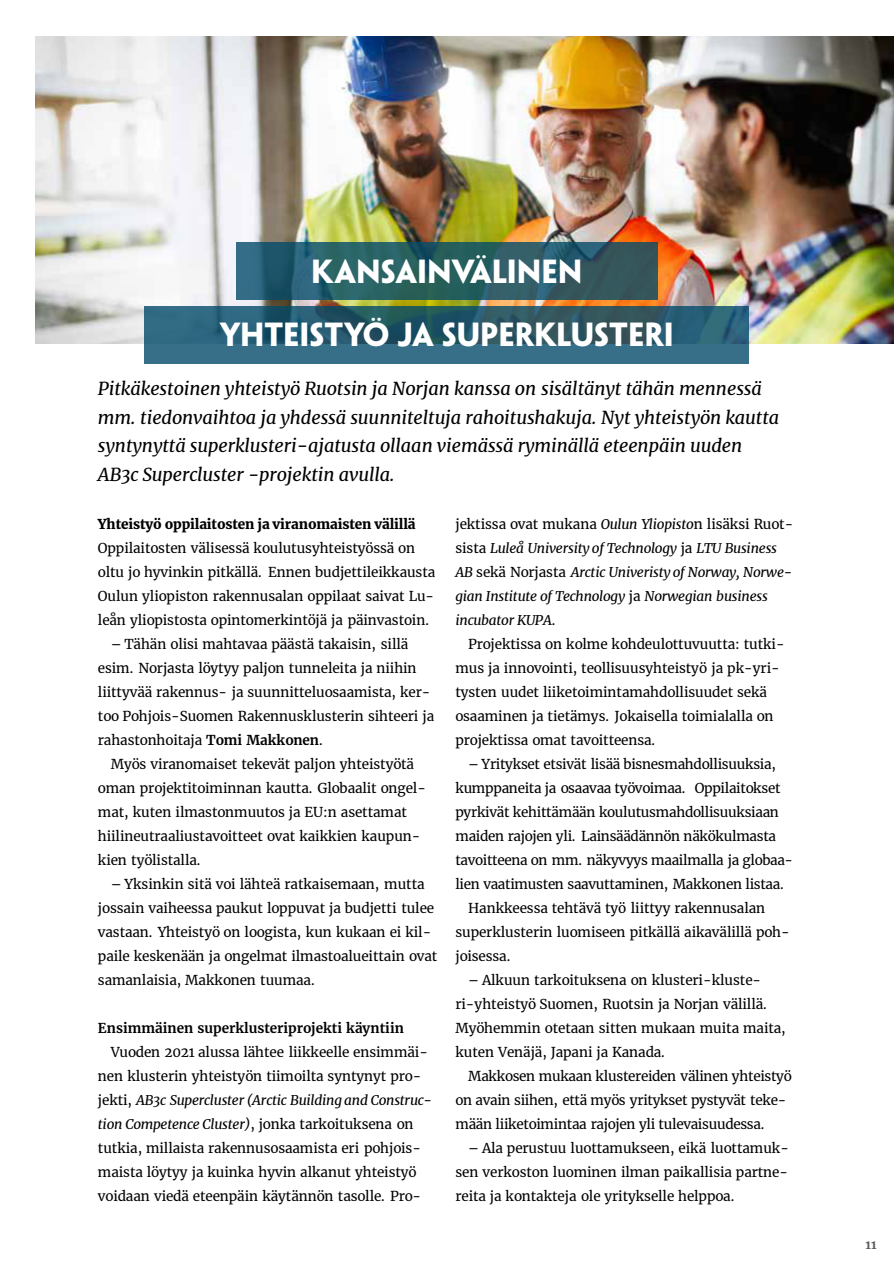
<style>
.page{position:relative;width:894px;height:1265px;background:#fff}
.page>*{position:absolute;margin:0;border:0;box-sizing:border-box;transform-origin:0 0}
.t1{font:700 30px/63px "Penumbra Sans Std";color:#fff;text-align:center}
.t2{font:italic 18px/28.5px "Merriweather";letter-spacing:-.005em;color:#000}
.t3{font:13.5px/24px "Merriweather";letter-spacing:-.005em;color:#000}
.t4{font:italic 13.5px/24px "Merriweather";letter-spacing:-.015em;color:#000}
.t5{font:900 13.5px "Merriweather";letter-spacing:-.01em;color:#000}
.t6{font:13.5px "Merriweather";letter-spacing:-.025em;color:#000}
.t7{font:700 13.5px "Merriweather";color:#000}
.t8{font:700 12px "Merriweather";color:#575756}
.s1{font-weight:700}
.s2{font-style:italic}
.s3{font-style:normal}
</style>
<div class="page">
<img style="left:35px;top:36px;width:858px;height:307px">
<svg style="left:236px;top:242px;width:421px;height:58px;background:#2b5d66"></svg>
<svg style="left:145px;top:306px;width:603px;height:58px;background:#2d6174"></svg>
<h1 class="t1" style="left:220px;top:243px;width:455px">KANSAINVÄLINEN<br>YHTEiSTYÖ JA SUPERKLUSTERI</h1>
<p class="t2" style="left:98px;top:374px;width:682px">Pitkäkestoinen yhteistyö Ruotsin ja Norjan kanssa on sisältänyt tähän mennessä mm. tiedonvaihtoa ja yhdessä suunniteltuja rahoitushakuja. Nyt yhteistyön kautta syntynyttä superklusteri-ajatusta ollaan viemässä ryminällä eteenpäin uuden AB3c Supercluster -projektin avulla.</p>
<p class="t5" style="left:98px;top:515px;width:319px">Yhteistyö oppilaitosten ja viranomaisten välillä</p>
<p class="t3" style="left:98px;top:536px;width:339px">Oppilaitosten välisessä koulutusyhteistyössä on oltu jo hyvinkin pitkällä. Ennen budjettileikkausta Oulun yliopiston rakennusalan oppilaat saivat Lu&shy;leån yliopistosta opintomerkintöjä ja päinvastoin.</p>
<p class="t3" style="left:98px;top:632px;width:338px;text-indent:13px">– Tähän olisi mahtavaa päästä takaisin, sillä esim. Norjasta löytyy paljon tunneleita ja niihin liittyvää rakennus- ja suunnitteluosaamista, ker&shy;too Pohjois-Suomen Rakennusklusterin sihteeri ja rahastonhoitaja <span class="s1">Tomi Makkonen</span>.</p>
<p class="t3" style="left:98px;top:752px;width:329px;text-indent:13px">Myös viranomaiset tekevät paljon yhteistyötä oman projektitoiminnan kautta. Globaalit ongel&shy;mat, kuten ilmastonmuutos ja EU:n asettamat hiilineutraaliustavoitteet ovat kaikkien kaupun&shy;kien työlistalla.</p>
<p class="t3" style="left:98px;top:872px;width:341px;text-indent:13px">– Yksinkin sitä voi lähteä ratkaisemaan, mutta jossain vaiheessa paukut loppuvat ja budjetti tulee vastaan. Yhteistyö on loogista, kun kukaan ei kil&shy;paile keskenään ja ongelmat ilmastoalueittain ovat samanlaisia, Makkonen tuumaa.</p>
<p class="t7" style="left:98px;top:1019px;width:307px">Ensimmäinen superklusteriprojekti käyntiin</p>
<p class="t3" style="left:98px;top:1040px;width:335px;text-indent:13px">Vuoden 2021 alussa lähtee liikkeelle ensimmäi&shy;nen klusterin yhteistyön tiimoilta syntynyt pro&shy;jekti, <span class="s2">AB3c Supercluster (Arctic Building and Construc&shy;tion Competence Cluster)</span>, jonka tarkoituksena on tutkia, millaista rakennusosaamista eri pohjois&shy;maista löytyy ja kuinka hyvin alkanut yhteistyö voidaan viedä eteenpäin käytännön tasolle. Pro-</p>
<p class="t4" style="left:455px;top:512px;width:339px"><span class="s3">jektissa ovat mukana</span> Oulun Yliopisto<span class="s3">n lisäksi Ruot&shy;sista</span> Luleå University of Technology <span class="s3">ja</span> LTU Business AB <span class="s3">sekä Norjasta</span> Arctic Univeristy of Norway, Norwe&shy;gian Institute of Technology <span class="s3">ja</span> Norwegian business incubator KUPA<span class="s3">.</span></p>
<p class="t3" style="left:455px;top:632px;width:330px;text-indent:13px">Projektissa on kolme kohdeulottuvuutta: tutki&shy;mus ja innovointi, teollisuusyhteistyö ja pk-yri&shy;tysten uudet liiketoimintamahdollisuudet sekä osaaminen ja tietämys. Jokaisella toimialalla on projektissa omat tavoitteensa.</p>
<p class="t3" style="left:468px;top:752px;width:309px">– Yritykset etsivät lisää bisnesmahdollisuuksia,</p>
<p class="t3" style="left:455px;top:776px;width:326px">kumppaneita ja osaavaa työvoimaa. Oppilaitokset</p>
<p class="t3" style="left:455px;top:800px;width:325px">pyrkivät kehittämään koulutusmahdollisuuksiaan</p>
<p class="t6" style="left:455px;top:827px;width:322px">maiden rajojen yli. Lainsäädännön näkökulmasta</p>
<p class="t3" style="left:455px;top:848px;width:339px">tavoitteena on mm. näkyvyys maailmalla ja globaa-</p>
<p class="t3" style="left:455px;top:872px;width:330px">lien vaatimusten saavuttaminen, Makkonen listaa.</p>
<p class="t3" style="left:468px;top:896px;width:298px">Hankkeessa tehtävä työ liittyy rakennusalan</p>
<p class="t3" style="left:455px;top:920px;width:335px">superklusterin luomiseen pitkällä aikavälillä poh-</p>
<p class="t3" style="left:455px;top:944px;width:56px">joisessa.</p>
<p class="t3" style="left:455px;top:968px;width:332px;text-indent:13px">– Alkuun tarkoituksena on klusteri-kluste&shy;ri-yhteistyö Suomen, Ruotsin ja Norjan välillä.<br>Myöhemmin otetaan sitten mukaan muita maita, kuten Venäjä, Japani ja Kanada.</p>
<p class="t3" style="left:455px;top:1064px;width:338px;text-indent:13px">Makkosen mukaan klustereiden välinen yhteistyö on avain siihen, että myös yritykset pystyvät teke&shy;mään liiketoimintaa rajojen yli tulevaisuudessa.</p>
<p class="t3" style="left:455px;top:1136px;width:335px;text-align:justify;text-indent:13px">– Ala perustuu luottamukseen, eikä luottamuk&shy;sen verkoston luominen ilman paikallisia partne&shy;reita ja kontakteja ole yritykselle helppoa.</p>
<p class="t8" style="left:865px;top:1236px;width:12px">11</p>
</div>
